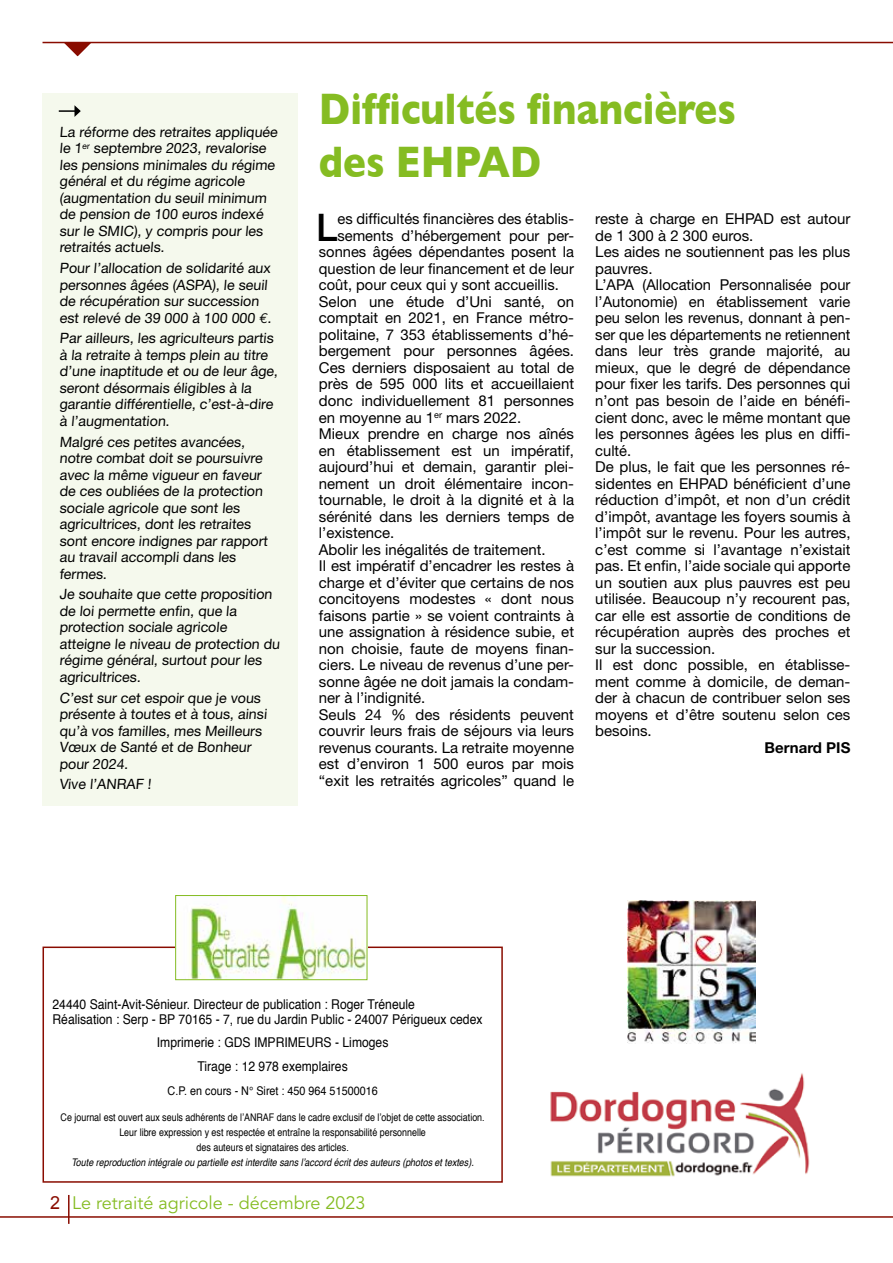
<style>
.page{position:relative;width:893px;height:1263px;background:#fff}
.page>*{position:absolute;margin:0;border:0;box-sizing:border-box;transform-origin:0 0}
.t1{font:700 45px/52.5px "Gill Sans";color:#85bc22;scale:.85 1}
.t2{font:500 38.1px "Helvetica Neue";color:#000}
.t3{font:18px "Avenir";color:#85bc22}
.t4{font:15px/16.5px "Helvetica Neue";color:#000}
.t5{font:700 15px "Helvetica Neue";color:#000}
.t6{font:14.25px/16.5px "Helvetica Neue";color:#000}
.t7{font:13.5px/15px "Helvetica";color:#000;scale:.9 1}
.t8{font:12px "Helvetica";color:#000;scale:.9 1}
.t9{font:10.5px/15px "Helvetica";color:#000;text-align:center;scale:.85 1}
.t10{font:italic 10.5px "Helvetica";color:#000;scale:.85 1}
.s1{font-family:"Euro Mono"}
.s2{font-family:"Arial";color:#890c00}
</style>
<div class="page">
<hr style="left:43px;top:42px;width:850px;height:1px;background:#890c00">
<hr style="left:0;top:1216px;width:893px;height:2px;background:#890c00">
<svg style="left:64px;top:43px;width:27px;height:13px"></svg>
<hr style="left:68px;top:1195px;width:2px;height:29px;background:#890c00">
<div style="left:43px;top:94px;width:255px;height:712px;background:#f5f9ed"></div>
<img style="left:628px;top:901px;width:127px;height:142px">
<img style="left:550px;top:1073px;width:260px;height:104px">
<div style="left:43px;top:946px;width:460px;height:237px;border:2px solid #890c00"></div>
<img style="left:177px;top:897px;width:188px;height:81px">
<div style="left:175px;top:895px;width:192px;height:85px;border:1px solid #85bc22"></div>
<svg style="left:59px;top:105px;width:22px;height:12px"></svg>
<p class="t6" style="left:60px;top:123px;width:221px">La réforme des retraites appliquée le 1<sup>er</sup> septembre 2023, revalorise les pensions minimales du régime général et du régime agricole (augmentation du seuil minimum de pension de 100 euros indexé sur le SMIC), y compris pour les retraités actuels.</p>
<p class="t6" style="left:59px;top:260px;width:215px">Pour l’allocation de solidarité aux personnes âgées (ASPA), le seuil de récupération sur succession est relevé de 39 000 à 100 000 <span class="s1">e</span>.</p>
<p class="t6" style="left:59px;top:330px;width:221px">Par ailleurs, les agriculteurs partis à la retraite à temps plein au titre d’une inaptitude et ou de leur âge, seront désormais éligibles à la garantie différentielle, c’est-à-dire à l’augmentation.</p>
<p class="t6" style="left:59px;top:433px;width:211px">Malgré ces petites avancées, notre combat doit se poursuivre avec la même vigueur en faveur de ces oubliées de la protection sociale agricole que sont les agricultrices, dont les retraites sont encore indignes par rapport au travail accompli dans les fermes.</p>
<p class="t6" style="left:59px;top:586px;width:223px">Je souhaite que cette proposition de loi permette enfin, que la protection sociale agricole atteigne le niveau de protection du régime général, surtout pour les agricultrices.</p>
<p class="t6" style="left:59px;top:689px;width:210px">C’est sur cet espoir que je vous présente à toutes et à tous, ainsi qu’à vos familles, mes Meilleurs<br>Vœux de Santé et de Bonheur pour 2024.</p>
<p class="t6" style="left:59px;top:776px;width:95px">Vive l’ANRAF !</p>
<h1 class="t1" style="left:319px;top:83px;width:492px">Difficultés financières des EHPAD</h1>
<h2 class="t2" style="left:316px;top:205px;width:23px">L</h2>
<p class="t4" style="left:337px;top:211px;width:238px">es difficultés financières des établis-</p>
<p class="t4" style="left:595px;top:211px;width:257px">reste à charge en EHPAD est autour de 1 300 à 2 300 euros.<br>Les aides ne soutiennent pas les plus pauvres.<br>L’APA (Allocation Personnalisée pour l’Autonomie) en établissement varie peu selon les revenus, donnant à pen&shy;ser que les départements ne retiennent dans leur très grande majorité, au mieux, que le degré de dépendance pour fixer les tarifs. Des personnes qui n’ont pas besoin de l’aide en bénéfi&shy;cient donc, avec le même montant que les personnes âgées les plus en diffi&shy;culté.<br>De plus, le fait que les personnes ré&shy;sidentes en EHPAD bénéficient d’une réduction d’impôt, et non d’un crédit d’impôt, avantage les foyers soumis à l’impôt sur le revenu. Pour les autres, c’est comme si l’avantage n’existait pas. Et enfin, l’aide sociale qui apporte un soutien aux plus pauvres est peu utilisée. Beaucoup n’y recourent pas, car elle est assortie de conditions de récupération auprès des proches et sur la succession.<br>Il est donc possible, en établisse&shy;ment comme à domicile, de deman&shy;der à chacun de contribuer selon ses moyens et d’être soutenu selon ces besoins.</p>
<p class="t5" style="left:765px;top:738px;width:87px">Bernard PIS</p>
<p class="t4" style="left:337px;top:227px;width:238px">sements d’hébergement pour per-</p>
<p class="t4" style="left:319px;top:244px;width:257px">sonnes âgées dépendantes posent la</p>
<p class="t4" style="left:319px;top:260px;width:257px">question de leur financement et de leur</p>
<p class="t4" style="left:319px;top:277px;width:241px">coût, pour ceux qui y sont accueillis.</p>
<p class="t4" style="left:319px;top:293px;width:257px">Selon une étude d’Uni santé, on</p>
<p class="t4" style="left:319px;top:310px;width:257px">comptait en 2021, en France métro-</p>
<p class="t4" style="left:319px;top:326px;width:257px">politaine, 7 353 établissements d’hé-</p>
<p class="t4" style="left:319px;top:343px;width:257px">bergement pour personnes âgées.</p>
<p class="t4" style="left:319px;top:359px;width:257px">Ces derniers disposaient au total de</p>
<p class="t4" style="left:319px;top:376px;width:257px">près de 595 000 lits et accueillaient</p>
<p class="t4" style="left:319px;top:392px;width:257px">donc individuellement 81 personnes</p>
<p class="t4" style="left:319px;top:409px;width:204px">en moyenne au 1<sup>er</sup> mars 2022.</p>
<p class="t4" style="left:319px;top:425px;width:257px">Mieux prendre en charge nos aînés</p>
<p class="t4" style="left:319px;top:442px;width:257px">en établissement est un impératif,</p>
<p class="t4" style="left:319px;top:458px;width:257px">aujourd’hui et demain, garantir plei-</p>
<p class="t4" style="left:319px;top:475px;width:257px">nement un droit élémentaire incon-</p>
<p class="t4" style="left:319px;top:491px;width:257px">tournable, le droit à la dignité et à la</p>
<p class="t4" style="left:319px;top:508px;width:257px">sérénité dans les derniers temps de</p>
<p class="t4" style="left:319px;top:524px;width:77px">l’existence.</p>
<p class="t4" style="left:319px;top:541px;width:228px">Abolir les inégalités de traitement.</p>
<p class="t4" style="left:319px;top:557px;width:257px">Il est impératif d’encadrer les restes à</p>
<p class="t4" style="left:319px;top:574px;width:257px">charge et d’éviter que certains de nos</p>
<p class="t4" style="left:319px;top:590px;width:257px">concitoyens modestes « dont nous</p>
<p class="t4" style="left:319px;top:607px;width:257px">faisons partie » se voient contraints à</p>
<p class="t4" style="left:319px;top:623px;width:257px">une assignation à résidence subie, et</p>
<p class="t4" style="left:319px;top:640px;width:257px">non choisie, faute de moyens finan-</p>
<p class="t4" style="left:319px;top:656px;width:257px">ciers. Le niveau de revenus d’une per-</p>
<p class="t4" style="left:319px;top:673px;width:257px">sonne âgée ne doit jamais la condam-</p>
<p class="t4" style="left:319px;top:689px;width:108px">ner à l’indignité.</p>
<p class="t4" style="left:319px;top:706px;width:257px">Seuls 24 % des résidents peuvent</p>
<p class="t4" style="left:319px;top:722px;width:257px">couvrir leurs frais de séjours via leurs</p>
<p class="t4" style="left:319px;top:739px;width:257px">revenus courants. La retraite moyenne</p>
<p class="t4" style="left:319px;top:755px;width:257px">est d’environ 1 500 euros par mois</p>
<p class="t4" style="left:319px;top:772px;width:257px">“exit les retraités agricoles” quand le</p>
<p class="t7" style="left:53px;top:997px;width:479px">24440 Saint-Avit-Sénieur. Directeur de publication : Roger Tréneule<br>Réalisation : Serp - BP 70165 - 7, rue du Jardin Public - 24007 Périgueux cedex</p>
<p class="t7" style="left:157px;top:1031px;width:259px;line-height:23.5px;text-align:center">Imprimerie : GDS IMPRIMEURS - Limoges<br>Tirage : 12 978 exemplaires</p>
<p class="t8" style="left:168px;top:1082px;width:235px">C.P. en cours - N° Siret : 450 964 51500016</p>
<p class="t9" style="left:61px;top:1110px;width:500px">Ce journal est ouvert aux seuls adhérents de l’ANRAF dans le cadre exclusif de l’objet de cette association.<br>Leur libre expression y est respectée et entraîne la responsabilité personnelle<br>des auteurs et signataires des articles.</p>
<p class="t10" style="left:71px;top:1154px;width:475px">Toute reproduction intégrale ou partielle est interdite sans l’accord écrit des auteurs (photos et textes).</p>
<p class="t3" style="left:50px;top:1193px;width:317px"><span class="s2">2</span> Le retraité agricole - décembre 2023</p>
</div>
